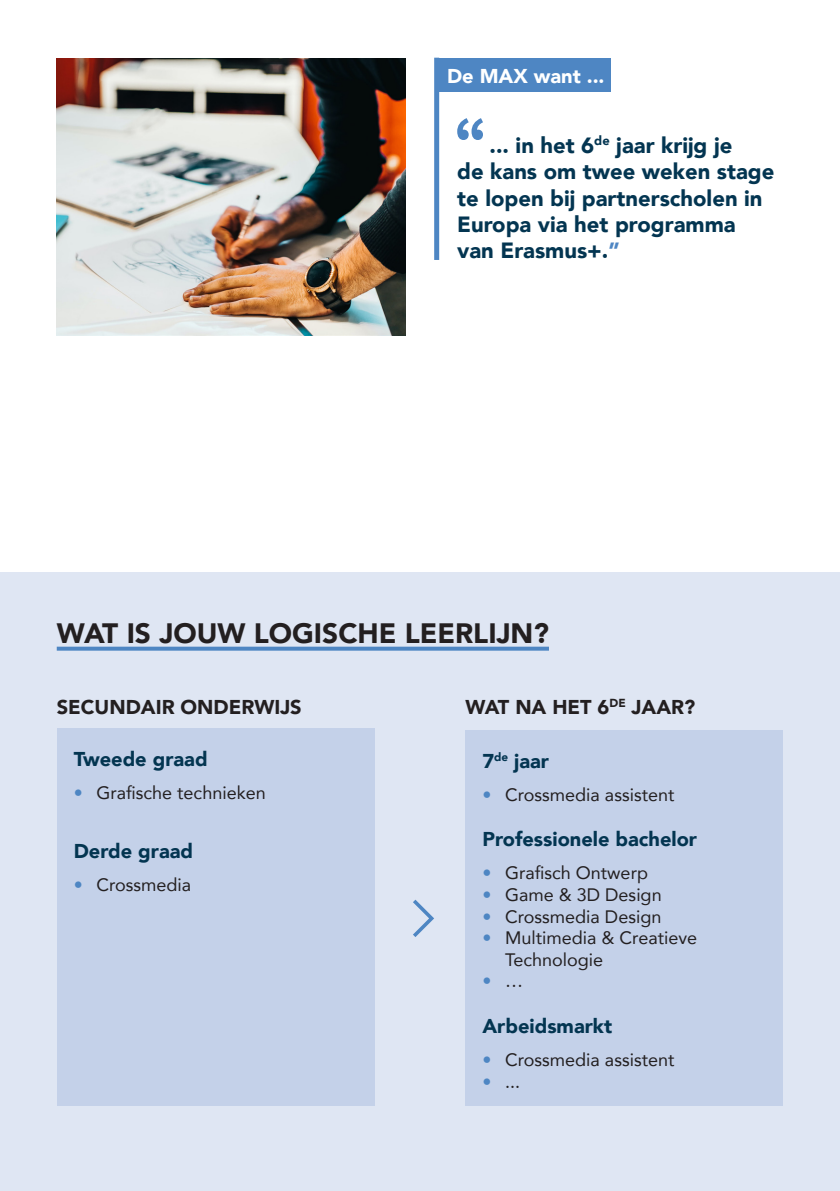
<style>
.page{position:relative;width:840px;height:1191px;background:#fff}
.page>*{position:absolute;margin:0;border:0;box-sizing:border-box;transform-origin:0 0}
.t1{font:900 28px "Avenir";color:#231f20}
.t2{font:900 22px/26.4px "Avenir";color:#033551}
.H3__of_titel_kaderstuk{font:900 20px "Avenir";color:#033551}
.t3{font:900 20px "Avenir";color:#231f20}
.t4{font:900 20px "Avenir";color:#fff}
.t5{font:18px/21.6px "Avenir";color:#231f20}
.t6{font:18px "Avenir";color:#4e86c3}
.s1{color:#4e86c3}
.s2{color:#231f20}
</style>
<div class="page">
<img style="left:57px;top:58px;width:348px;height:277px">
<div style="left:0;top:573px;width:839px;height:618px;background:#dfe6f3"></div>
<div style="left:439px;top:58px;width:171px;height:33px;background:#4e86c3"></div>
<svg style="left:413px;top:899px;width:21px;height:38px"></svg>
<svg style="left:57px;top:646px;width:491px;height:4px;background:#6696cb"></svg>
<div style="left:434px;top:58px;width:5px;height:202px;background:#4e86c3"></div>
<svg style="left:457px;top:118px;width:25px;height:22px"></svg>
<div style="left:465px;top:731px;width:317px;height:375px;background:#c4d1e9"></div>
<div style="left:57px;top:728px;width:317px;height:378px;background:#c4d1e9"></div>
<p class="t4" style="left:447px;top:59px;width:159px">De MAX want ...</p>
<p class="t2" style="left:457px;top:131px;width:318px;text-indent:32px">... in het 6<sup>de</sup> jaar krijg je<br>de kans om twee weken stage te lopen bij partnerscholen in<br>Europa via het programma van Erasmus+.<span class="s1">”</span></p>
<h1 class="t1" style="left:57px;top:609px;width:493px">WAT IS JOUW LOGISCHE LEERLIJN?</h1>
<h2 class="t3" style="left:57px;top:690px;width:246px">SECUNDAIR ONDERWIJS</h2>
<p class="H3__of_titel_kaderstuk" style="left:74px;top:741px;width:135px">Tweede graad</p>
<p class="t5" style="left:74px;top:781px;width:193px"><span class="s1">•</span> Grafische technieken</p>
<p class="H3__of_titel_kaderstuk" style="left:74px;top:833px;width:121px">Derde graad</p>
<p class="t5" style="left:74px;top:873px;width:119px"><span class="s1">•</span> Crossmedia</p>
<h2 class="t3" style="left:465px;top:690px;width:231px">WAT NA HET 6<sup>DE</sup> JAAR?</h2>
<p class="H3__of_titel_kaderstuk" style="left:482px;top:744px;width:68px">7<sup>de</sup> jaar</p>
<p class="t5" style="left:482px;top:783px;width:193px"><span class="s1">•</span> Crossmedia assistent</p>
<p class="H3__of_titel_kaderstuk" style="left:482px;top:822px;width:216px">Professionele bachelor</p>
<p class="t5" style="left:482px;top:862px;width:167px"><span class="s1">•</span> Grafisch Ontwerp</p>
<p class="t5" style="left:482px;top:883px;width:181px"><span class="s1">•</span> Game &amp; 3D Design</p>
<p class="t5" style="left:482px;top:905px;width:180px"><span class="s1">•</span> Crossmedia Design</p>
<p class="t5" style="left:505px;top:926px;width:193px;text-indent:-23px"><span class="s1">•</span> Multimedia &amp; Creatieve<br>Technologie</p>
<p class="t6" style="left:482px;top:966px;width:42px">• <span class="s2">…</span></p>
<p class="H3__of_titel_kaderstuk" style="left:482px;top:1009px;width:131px">Arbeidsmarkt</p>
<p class="t5" style="left:482px;top:1048px;width:193px"><span class="s1">•</span> Crossmedia assistent</p>
<p class="t5" style="left:482px;top:1070px;width:39px"><span class="s1">•</span> ...</p>
</div>
